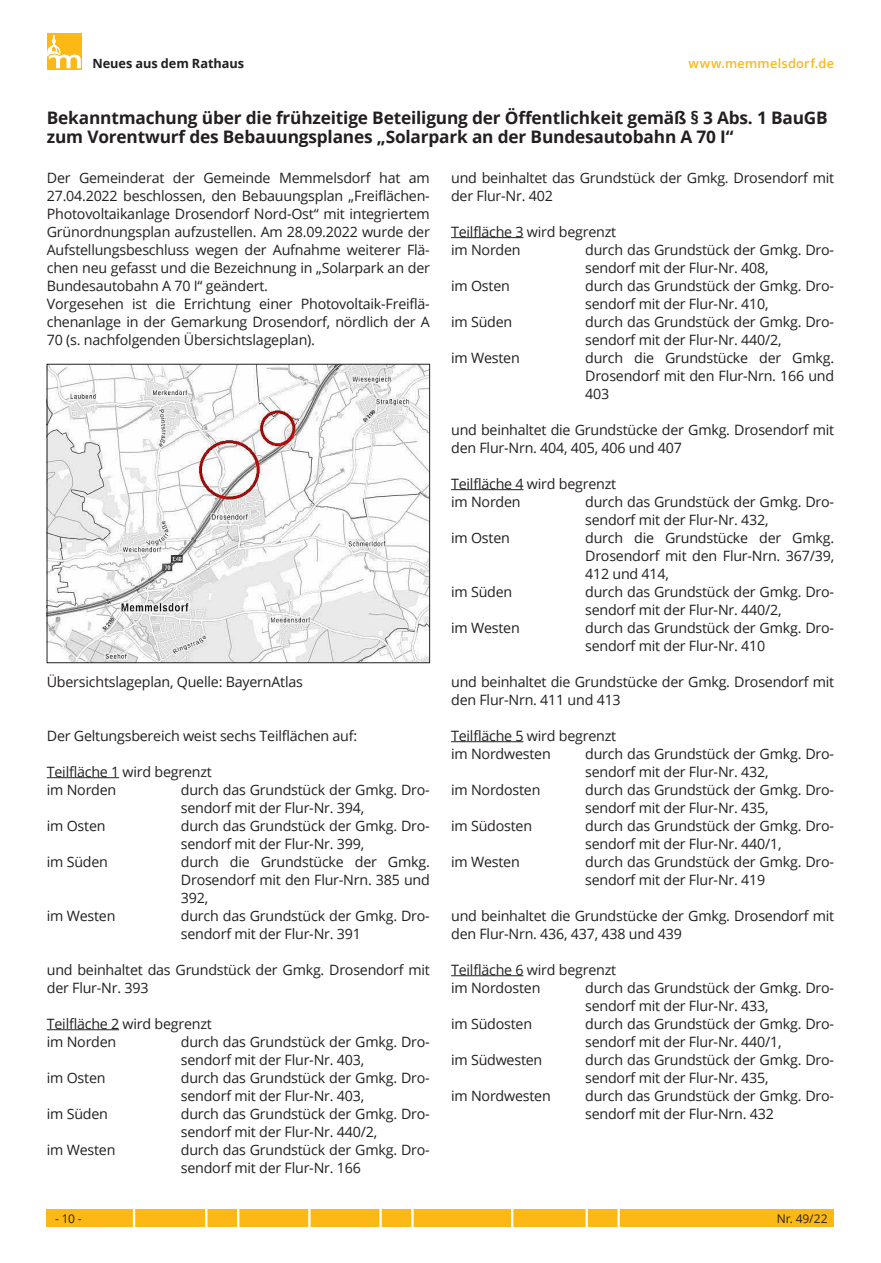
<style>
.page{position:relative;width:881px;height:1263px;background:#fff}
.page>*{position:absolute;margin:0;border:0;box-sizing:border-box;transform-origin:0 0}
.t1{font:700 17.25px/19px "Open Sans";letter-spacing:-.01em;color:#231f20}
.t2{font:14.25px/18px "Open Sans";letter-spacing:-.015em;color:#231f20}
.t3{font:600 12.75px "Open Sans";letter-spacing:.02em;color:#fcb814}
.t4{font:700 12.75px "Open Sans";color:#231f20}
.t5{font:12px "Open Sans";letter-spacing:-.005em;color:#231f20}
</style>
<div class="page">
<svg style="left:47px;top:34px;width:34px;height:36px"></svg>
<svg style="left:47px;top:35px;width:33px;height:33px"></svg>
<div style="left:47px;top:1210px;width:786px;height:17px;background:#fcb814"></div>
<svg style="left:133px;top:1210px;width:2px;height:17px"></svg>
<svg style="left:205px;top:1210px;width:2px;height:17px"></svg>
<svg style="left:237px;top:1210px;width:2px;height:17px"></svg>
<svg style="left:308px;top:1210px;width:2px;height:17px"></svg>
<svg style="left:379px;top:1210px;width:2px;height:17px"></svg>
<svg style="left:411px;top:1210px;width:2px;height:17px"></svg>
<svg style="left:511px;top:1210px;width:2px;height:17px"></svg>
<svg style="left:585px;top:1210px;width:2px;height:17px"></svg>
<svg style="left:617px;top:1210px;width:2px;height:17px"></svg>
<hr style="left:47px;top:777px;width:72px;height:1px;background:#231f20">
<hr style="left:47px;top:1029px;width:72px;height:1px;background:#231f20">
<img style="left:49px;top:366px;width:378px;height:295px">
<div style="left:47px;top:364px;width:382px;height:299px;border:1px solid #231f20"></div>
<hr style="left:451px;top:237px;width:72px;height:1px;background:#231f20">
<hr style="left:451px;top:489px;width:72px;height:1px;background:#231f20">
<hr style="left:451px;top:741px;width:72px;height:1px;background:#231f20">
<hr style="left:451px;top:975px;width:72px;height:1px;background:#231f20">
<p class="t4" style="left:92px;top:54px;width:153px">Neues aus dem Rathaus</p>
<p class="t3" style="left:688px;top:55px;width:147px">www.memmelsdorf.de</p>
<p class="t1" style="left:47px;top:108px;width:782px">Bekanntmachung über die frühzeitige Beteiligung der Öffentlichkeit gemäß § 3 Abs. 1 BauGB zum Vorentwurf des Bebauungsplanes „Solarpark an der Bundesautobahn A 70 I“</p>
<p class="t2" style="left:47px;top:168px;width:384px">Der Gemeinderat der Gemeinde Memmelsdorf hat am 27.04.2022 beschlossen, den Bebauungsplan „Freiflächen-Photovoltaikanlage Drosendorf Nord-Ost“ mit integriertem Grünordnungsplan aufzustellen. Am 28.09.2022 wurde der Aufstellungsbeschluss wegen der Aufnahme weiterer Flä&shy;chen neu gefasst und die Bezeichnung in „Solarpark an der Bundesautobahn A 70 I“ geändert.<br>Vorgesehen ist die Errichtung einer Photovoltaik-Freiflä&shy;chenanlage in der Gemarkung Drosendorf, nördlich der A 70 (s. nachfolgenden Übersichtslageplan).</p>
<p class="t2" style="left:451px;top:168px;width:384px">und beinhaltet das Grundstück der Gmkg. Drosendorf mit der Flur-Nr. 402</p>
<p class="t2" style="left:451px;top:222px;width:166px">Teilfläche 3 wird begrenzt im Norden</p>
<p class="t2" style="left:585px;top:240px;width:250px">durch das Grundstück der Gmkg. Dro&shy;sendorf mit der Flur-Nr. 408,</p>
<p class="t2" style="left:451px;top:276px;width:60px">im Osten</p>
<p class="t2" style="left:585px;top:276px;width:250px">durch das Grundstück der Gmkg. Dro&shy;sendorf mit der Flur-Nr. 410,</p>
<p class="t2" style="left:451px;top:312px;width:63px">im Süden</p>
<p class="t2" style="left:585px;top:312px;width:250px">durch das Grundstück der Gmkg. Dro&shy;sendorf mit der Flur-Nr. 440/2,</p>
<p class="t2" style="left:451px;top:348px;width:70px">im Westen</p>
<p class="t2" style="left:585px;top:348px;width:250px;text-align:justify">durch die Grundstücke der Gmkg.<br>Drosendorf mit den Flur-Nrn. 166 und 403</p>
<p class="t2" style="left:451px;top:420px;width:384px">und beinhaltet die Grundstücke der Gmkg. Drosendorf mit den Flur-Nrn. 404, 405, 406 und 407</p>
<p class="t2" style="left:451px;top:474px;width:166px">Teilfläche 4 wird begrenzt im Norden</p>
<p class="t2" style="left:585px;top:492px;width:250px">durch das Grundstück der Gmkg. Dro&shy;sendorf mit der Flur-Nr. 432,</p>
<p class="t2" style="left:47px;top:672px;width:257px">Übersichtslageplan, Quelle: BayernAtlas</p>
<p class="t2" style="left:47px;top:726px;width:312px">Der Geltungsbereich weist sechs Teilflächen auf:</p>
<p class="t2" style="left:47px;top:762px;width:166px">Teilfläche 1 wird begrenzt im Norden</p>
<p class="t2" style="left:181px;top:780px;width:250px">durch das Grundstück der Gmkg. Dro&shy;sendorf mit der Flur-Nr. 394,</p>
<p class="t2" style="left:47px;top:816px;width:60px">im Osten</p>
<p class="t2" style="left:181px;top:816px;width:250px">durch das Grundstück der Gmkg. Dro&shy;sendorf mit der Flur-Nr. 399,</p>
<p class="t2" style="left:47px;top:852px;width:63px">im Süden</p>
<p class="t2" style="left:181px;top:852px;width:250px;text-align:justify">durch die Grundstücke der Gmkg.<br>Drosendorf mit den Flur-Nrn. 385 und 392,</p>
<p class="t2" style="left:47px;top:906px;width:70px">im Westen</p>
<p class="t2" style="left:181px;top:906px;width:250px">durch das Grundstück der Gmkg. Dro&shy;sendorf mit der Flur-Nr. 391</p>
<p class="t2" style="left:47px;top:960px;width:384px">und beinhaltet das Grundstück der Gmkg. Drosendorf mit der Flur-Nr. 393</p>
<p class="t2" style="left:47px;top:1014px;width:166px">Teilfläche 2 wird begrenzt im Norden</p>
<p class="t2" style="left:181px;top:1032px;width:250px">durch das Grundstück der Gmkg. Dro&shy;sendorf mit der Flur-Nr. 403,</p>
<p class="t2" style="left:47px;top:1068px;width:60px">im Osten</p>
<p class="t2" style="left:181px;top:1068px;width:250px">durch das Grundstück der Gmkg. Dro&shy;sendorf mit der Flur-Nr. 403,</p>
<p class="t2" style="left:47px;top:1104px;width:63px">im Süden</p>
<p class="t2" style="left:181px;top:1104px;width:250px">durch das Grundstück der Gmkg. Dro&shy;sendorf mit der Flur-Nr. 440/2,</p>
<p class="t2" style="left:47px;top:1140px;width:70px">im Westen</p>
<p class="t2" style="left:181px;top:1140px;width:250px">durch das Grundstück der Gmkg. Dro&shy;sendorf mit der Flur-Nr. 166</p>
<p class="t2" style="left:451px;top:528px;width:60px">im Osten</p>
<p class="t2" style="left:585px;top:528px;width:250px;text-align:justify">durch die Grundstücke der Gmkg.<br>Drosendorf mit den Flur-Nrn. 367/39, 412 und 414,</p>
<p class="t2" style="left:451px;top:582px;width:63px">im Süden</p>
<p class="t2" style="left:585px;top:582px;width:250px">durch das Grundstück der Gmkg. Dro&shy;sendorf mit der Flur-Nr. 440/2,</p>
<p class="t2" style="left:451px;top:618px;width:70px">im Westen</p>
<p class="t2" style="left:585px;top:618px;width:250px">durch das Grundstück der Gmkg. Dro&shy;sendorf mit der Flur-Nr. 410</p>
<p class="t2" style="left:451px;top:672px;width:384px">und beinhaltet die Grundstücke der Gmkg. Drosendorf mit den Flur-Nrn. 411 und 413</p>
<p class="t2" style="left:451px;top:726px;width:166px">Teilfläche 5 wird begrenzt im Nordwesten</p>
<p class="t2" style="left:585px;top:744px;width:250px">durch das Grundstück der Gmkg. Dro&shy;sendorf mit der Flur-Nr. 432,</p>
<p class="t2" style="left:451px;top:780px;width:91px">im Nordosten</p>
<p class="t2" style="left:585px;top:780px;width:250px">durch das Grundstück der Gmkg. Dro&shy;sendorf mit der Flur-Nr. 435,</p>
<p class="t2" style="left:451px;top:816px;width:82px">im Südosten</p>
<p class="t2" style="left:585px;top:816px;width:250px">durch das Grundstück der Gmkg. Dro&shy;sendorf mit der Flur-Nr. 440/1,</p>
<p class="t2" style="left:451px;top:852px;width:70px">im Westen</p>
<p class="t2" style="left:585px;top:852px;width:250px">durch das Grundstück der Gmkg. Dro&shy;sendorf mit der Flur-Nr. 419</p>
<p class="t2" style="left:451px;top:906px;width:384px">und beinhaltet die Grundstücke der Gmkg. Drosendorf mit den Flur-Nrn. 436, 437, 438 und 439</p>
<p class="t2" style="left:451px;top:960px;width:166px">Teilfläche 6 wird begrenzt im Nordosten</p>
<p class="t2" style="left:585px;top:978px;width:250px">durch das Grundstück der Gmkg. Dro&shy;sendorf mit der Flur-Nr. 433,</p>
<p class="t2" style="left:451px;top:1014px;width:82px">im Südosten</p>
<p class="t2" style="left:585px;top:1014px;width:250px">durch das Grundstück der Gmkg. Dro&shy;sendorf mit der Flur-Nr. 440/1,</p>
<p class="t2" style="left:451px;top:1050px;width:93px">im Südwesten</p>
<p class="t2" style="left:585px;top:1050px;width:250px">durch das Grundstück der Gmkg. Dro&shy;sendorf mit der Flur-Nr. 435,</p>
<p class="t2" style="left:451px;top:1086px;width:101px">im Nordwesten</p>
<p class="t2" style="left:585px;top:1086px;width:250px">durch das Grundstück der Gmkg. Dro&shy;sendorf mit der Flur-Nrn. 432</p>
<p class="t5" style="left:55px;top:1211px;width:28px">- 10 -</p>
<p class="t5" style="left:776px;top:1211px;width:53px">Nr. 49/22</p>
</div>
